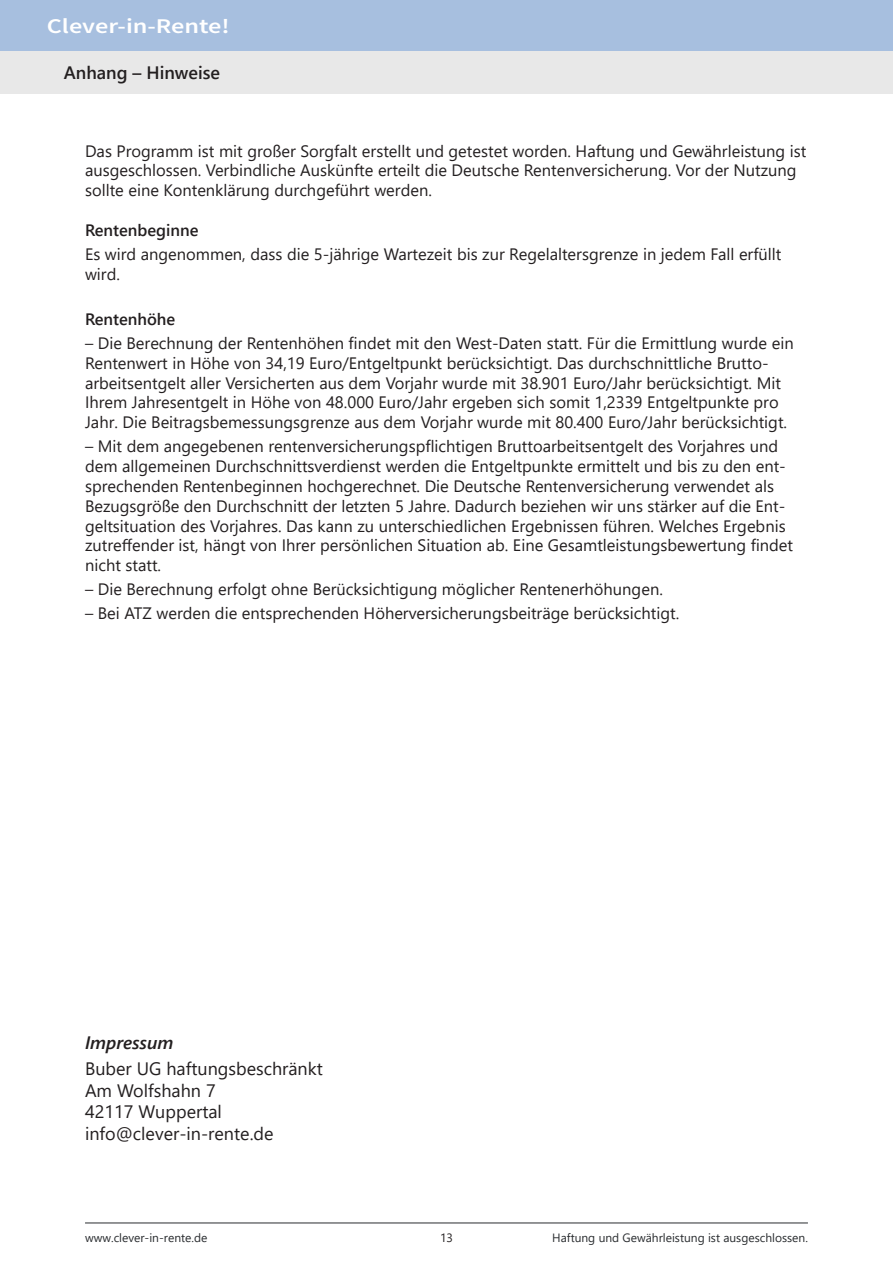
<style>
.page{position:relative;width:893px;height:1263px;background:#fff}
.page>*{position:absolute;margin:0;border:0;box-sizing:border-box;transform-origin:0 0}
.t1{font:21px "Source Sans Variable";letter-spacing:.035em;color:#fff;scale:1.25 1}
.t2{font:18px/21.6px "Segoe UI";color:#231f20}
.t3{font:600 18px "Segoe UI";color:#231f20}
.t4{font:italic 600 18px "Segoe UI";color:#231f20}
.t5{font:16.5px/19.8px "Segoe UI";color:#231f20}
.t6{font:600 16.5px "Segoe UI";color:#231f20}
.t7{font:12px "Segoe UI";color:#292c2f}
.t8{font:12px "Segoe UI";color:#231f20}
</style>
<div class="page">
<hr style="left:85px;top:1222px;width:723px;height:1px;background:#292c2f">
<div style="left:0;top:0;width:893px;height:51px;background:#a7bfdf"></div>
<div style="left:0;top:51px;width:893px;height:43px;background:#e8e8e8"></div>
<p class="t1" style="left:47px;top:14px;width:146px">Clever-in-Rente!</p>
<p class="t3" style="left:64px;top:55px;width:158px">Anhang – Hinweise</p>
<p class="t5" style="left:85px;top:139px;width:723px">Das Programm ist mit großer Sorgfalt erstellt und getestet worden. Haftung und Gewährleistung ist ausgeschlossen. Verbindliche Auskünfte erteilt die Deutsche Rentenversicherung. Vor der Nutzung sollte eine Kontenklärung durchgeführt werden.</p>
<p class="t6" style="left:85px;top:214px;width:115px">Rentenbeginne</p>
<p class="t5" style="left:85px;top:243px;width:698px">Es wird angenommen, dass die 5-jährige Wartezeit bis zur Regelaltersgrenze in jedem Fall erfüllt wird.</p>
<p class="t6" style="left:85px;top:304px;width:92px">Rentenhöhe</p>
<p class="t5" style="left:85px;top:332px;width:710px">– Die Berechnung der Rentenhöhen findet mit den West-Daten statt. Für die Ermittlung wurde ein Rentenwert in Höhe von 34,19 Euro/Entgeltpunkt berücksichtigt. Das durchschnittliche Brutto&shy;arbeitsentgelt aller Versicherten aus dem Vorjahr wurde mit 38.901 Euro/Jahr berücksichtigt. Mit Ihrem Jahresentgelt in Höhe von 48.000 Euro/Jahr ergeben sich somit 1,2339 Entgeltpunkte pro Jahr. Die Beitragsbemessungsgrenze aus dem Vorjahr wurde mit 80.400 Euro/Jahr berücksichtigt.</p>
<p class="t5" style="left:85px;top:435px;width:710px">– Mit dem angegebenen rentenversicherungspflichtigen Bruttoarbeitsentgelt des Vorjahres und dem allgemeinen Durchschnittsverdienst werden die Entgeltpunkte ermittelt und bis zu den ent&shy;sprechenden Rentenbeginnen hochgerechnet. Die Deutsche Rentenversicherung verwendet als Bezugsgröße den Durchschnitt der letzten 5 Jahre. Dadurch beziehen wir uns stärker auf die Ent&shy;geltsituation des Vorjahres. Das kann zu unterschiedlichen Ergebnissen führen. Welches Ergebnis zutreffender ist, hängt von Ihrer persönlichen Situation ab. Eine Gesamtleistungsbewertung findet nicht statt.</p>
<p class="t5" style="left:85px;top:578px;width:579px">– Die Berechnung erfolgt ohne Berücksichtigung möglicher Rentenerhöhungen.</p>
<p class="t5" style="left:85px;top:602px;width:596px">– Bei ATZ werden die entsprechenden Höherversicherungsbeiträge berücksichtigt.</p>
<p class="t4" style="left:85px;top:1026px;width:90px">Impressum</p>
<p class="t2" style="left:85px;top:1056px;width:239px">Buber UG haftungsbeschränkt<br>Am Wolfshahn 7<br>42117 Wuppertal info@clever-in-rente.de</p>
<p class="t7" style="left:85px;top:1226px;width:124px">www.clever-in-rente.de</p>
<p class="t7" style="left:552px;top:1226px;width:257px">Haftung und Gewährleistung ist ausgeschlossen.</p>
<p class="t8" style="left:440px;top:1226px;width:14px">13</p>
</div>
